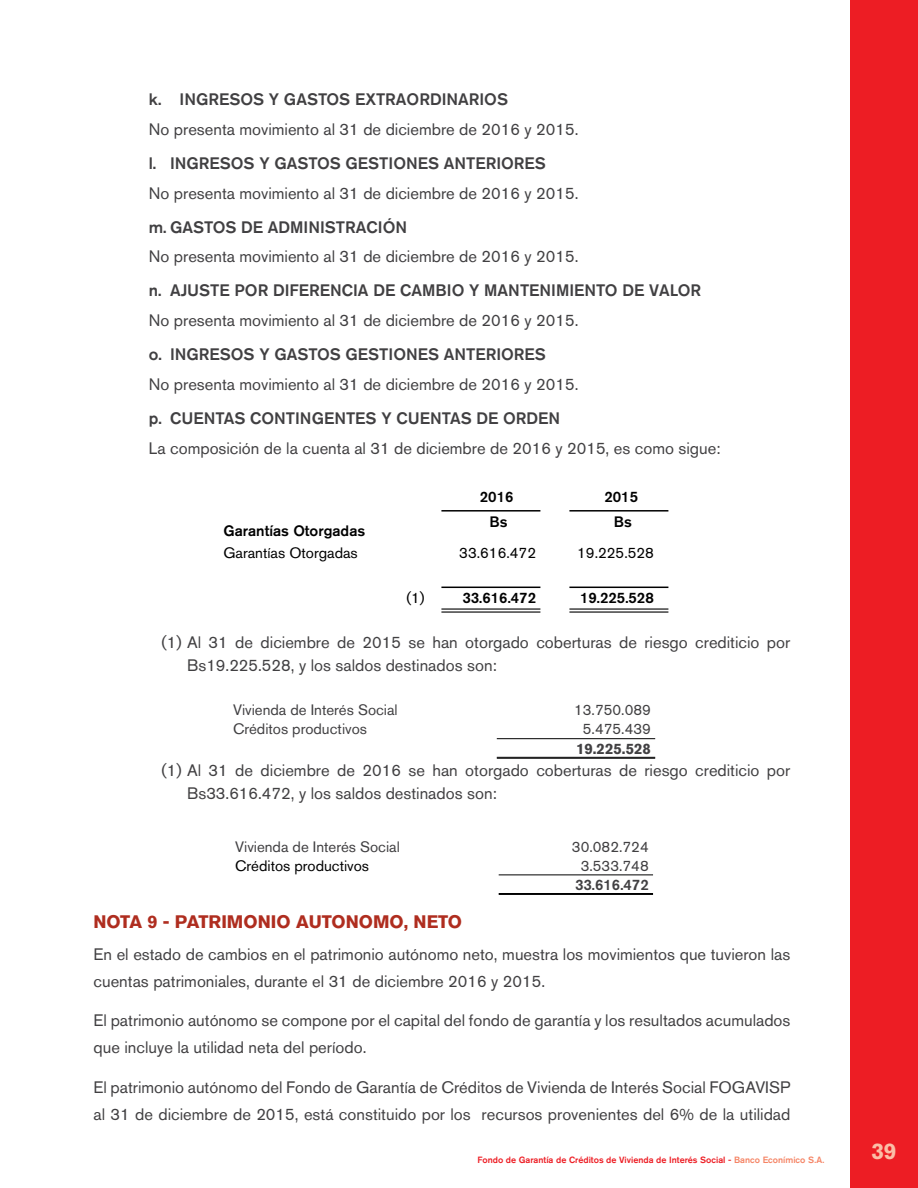
<style>
.page{position:relative;width:918px;height:1188px;background:#fff}
.page>*{position:absolute;margin:0;border:0;box-sizing:border-box;transform-origin:0 0}
.t1{font:700 22.5px "Akzidenz Grotesk BQ";color:#fbbea7}
.t2{font:700 18px "Akzidenz Grotesk BQ";color:#af2d1f}
.t3{font:16.5px/27px "Akzidenz Grotesk BQ";color:#414042}
.t4{font:500 16.5px "Akzidenz Grotesk BQ";color:#414042}
.t5{font:15px "Akzidenz Grotesk BQ";color:#414042}
.t6{font:500 15px "Akzidenz Grotesk BQ";color:#010101}
.t7{font:15px "Akzidenz Grotesk BQ";color:#010101}
.t8{font:15px "Akzidenz Grotesk BQ";color:#000}
.t9{font:700 15px "Akzidenz Grotesk BQ";color:#414042}
.t10{font:500 15px "Akzidenz Grotesk BQ";color:#414042}
.t11{font:500 9px "Akzidenz Grotesk BQ";color:#ed1d24}
.s1{color:#f58465}
</style>
<div class="page">
<div style="left:850px;top:0;width:68px;height:1188px;background:#ed1d24"></div>
<hr style="left:441px;top:510px;width:99px;height:2px;background:#000">
<hr style="left:569px;top:510px;width:99px;height:2px;background:#000">
<hr style="left:441px;top:587px;width:99px;height:1px;background:#000">
<hr style="left:569px;top:587px;width:99px;height:1px;background:#000">
<hr style="left:441px;top:608px;width:99px;height:2px;background:#000">
<hr style="left:569px;top:608px;width:99px;height:2px;background:#000">
<hr style="left:441px;top:611px;width:99px;height:2px;background:#000">
<hr style="left:569px;top:611px;width:99px;height:2px;background:#000">
<svg style="left:496px;top:738px;width:159px;height:20px"></svg>
<hr style="left:497px;top:738px;width:158px;height:1px;background:#000">
<hr style="left:497px;top:757px;width:158px;height:1px;background:#000">
<hr style="left:497px;top:758px;width:158px;height:1px;background:#000">
<svg style="left:498px;top:874px;width:155px;height:20px"></svg>
<hr style="left:499px;top:875px;width:154px;height:1px;background:#000">
<hr style="left:499px;top:893px;width:154px;height:1px;background:#000">
<hr style="left:499px;top:894px;width:154px;height:1px;background:#000">
<p class="t4" style="left:149px;top:89px;width:361px">k. INGRESOS Y GASTOS EXTRAORDINARIOS</p>
<p class="t3" style="left:149px;top:116px;width:431px">No presenta movimiento al 31 de diciembre de 2016 y 2015.</p>
<p class="t4" style="left:149px;top:153px;width:399px">l. INGRESOS Y GASTOS GESTIONES ANTERIORES</p>
<p class="t3" style="left:149px;top:179px;width:431px">No presenta movimiento al 31 de diciembre de 2016 y 2015.</p>
<p class="t4" style="left:149px;top:217px;width:260px">m. GASTOS DE ADMINISTRACIÓN</p>
<p class="t3" style="left:149px;top:243px;width:431px">No presenta movimiento al 31 de diciembre de 2016 y 2015.</p>
<p class="t4" style="left:149px;top:281px;width:554px">n. AJUSTE POR DIFERENCIA DE CAMBIO Y MANTENIMIENTO DE VALOR</p>
<p class="t3" style="left:149px;top:307px;width:431px">No presenta movimiento al 31 de diciembre de 2016 y 2015.</p>
<p class="t4" style="left:149px;top:344px;width:399px">o. INGRESOS Y GASTOS GESTIONES ANTERIORES</p>
<p class="t3" style="left:149px;top:371px;width:431px">No presenta movimiento al 31 de diciembre de 2016 y 2015.</p>
<p class="t4" style="left:149px;top:408px;width:413px">p. CUENTAS CONTINGENTES Y CUENTAS DE ORDEN</p>
<p class="t3" style="left:149px;top:434px;width:573px">La composición de la cuenta al 31 de diciembre de 2016 y 2015, es como sigue:</p>
<p class="t6" style="left:480px;top:487px;width:35px">2016</p>
<p class="t6" style="left:604px;top:487px;width:35px">2015</p>
<p class="t6" style="left:489px;top:513px;width:20px">Bs</p>
<p class="t6" style="left:614px;top:513px;width:20px">Bs</p>
<p class="t6" style="left:223px;top:521px;width:143px">Garantías Otorgadas</p>
<p class="t7" style="left:223px;top:544px;width:136px">Garantías Otorgadas</p>
<p class="t7" style="left:459px;top:544px;width:78px">33.616.472</p>
<p class="t7" style="left:577px;top:544px;width:78px">19.225.528</p>
<p class="t7" style="left:406px;top:589px;width:20px">(1)</p>
<p class="t6" style="left:462px;top:589px;width:75px">33.616.472</p>
<p class="t6" style="left:580px;top:589px;width:75px">19.225.528</p>
<p class="t3" style="left:187px;top:630px;width:605px;line-height:23.2px;text-indent:-26px">(1) Al 31 de diciembre de 2015 se han otorgado coberturas de riesgo crediticio por<br>Bs19.225.528, y los saldos destinados son:</p>
<p class="t5" style="left:233px;top:701px;width:166px">Vivienda de Interés Social</p>
<p class="t5" style="left:574px;top:701px;width:78px">13.750.089</p>
<p class="t5" style="left:233px;top:720px;width:135px">Créditos productivos</p>
<p class="t5" style="left:583px;top:720px;width:70px">5.475.439</p>
<p class="t9" style="left:576px;top:740px;width:76px">19.225.528</p>
<p class="t3" style="left:187px;top:758px;width:605px;line-height:23.2px;text-indent:-26px">(1) Al 31 de diciembre de 2016 se han otorgado coberturas de riesgo crediticio por<br>Bs33.616.472, y los saldos destinados son:</p>
<p class="t5" style="left:235px;top:837px;width:166px">Vivienda de Interés Social</p>
<p class="t5" style="left:572px;top:837px;width:78px">30.082.724</p>
<p class="t8" style="left:235px;top:856px;width:135px">Créditos productivos</p>
<p class="t5" style="left:581px;top:856px;width:70px">3.533.748</p>
<p class="t10" style="left:575px;top:875px;width:75px">33.616.472</p>
<p class="t2" style="left:94px;top:912px;width:370px">NOTA 9 - PATRIMONIO AUTONOMO, NETO</p>
<p class="t3" style="left:94px;top:940px;width:698px">En el estado de cambios en el patrimonio autónomo neto, muestra los movimientos que tuvieron las cuentas patrimoniales, durante el 31 de diciembre 2016 y 2015.</p>
<p class="t3" style="left:94px;top:1007px;width:698px">El patrimonio autónomo se compone por el capital del fondo de garantía y los resultados acumulados que incluye la utilidad neta del período.</p>
<p class="t3" style="left:94px;top:1074px;width:698px">El patrimonio autónomo del Fondo de Garantía de Créditos de Vivienda de Interés Social FOGAVISP al 31 de diciembre de 2015, está constituido por los recursos provenientes del 6% de la utilidad</p>
<p class="t11" style="left:477px;top:1155px;width:348px">Fondo de Garantía de Créditos de Vivienda de Interés Social - <span class="s1">Banco Econímico S.A.</span></p>
<h1 class="t1" style="left:871px;top:1138px;width:27px">39</h1>
</div>
